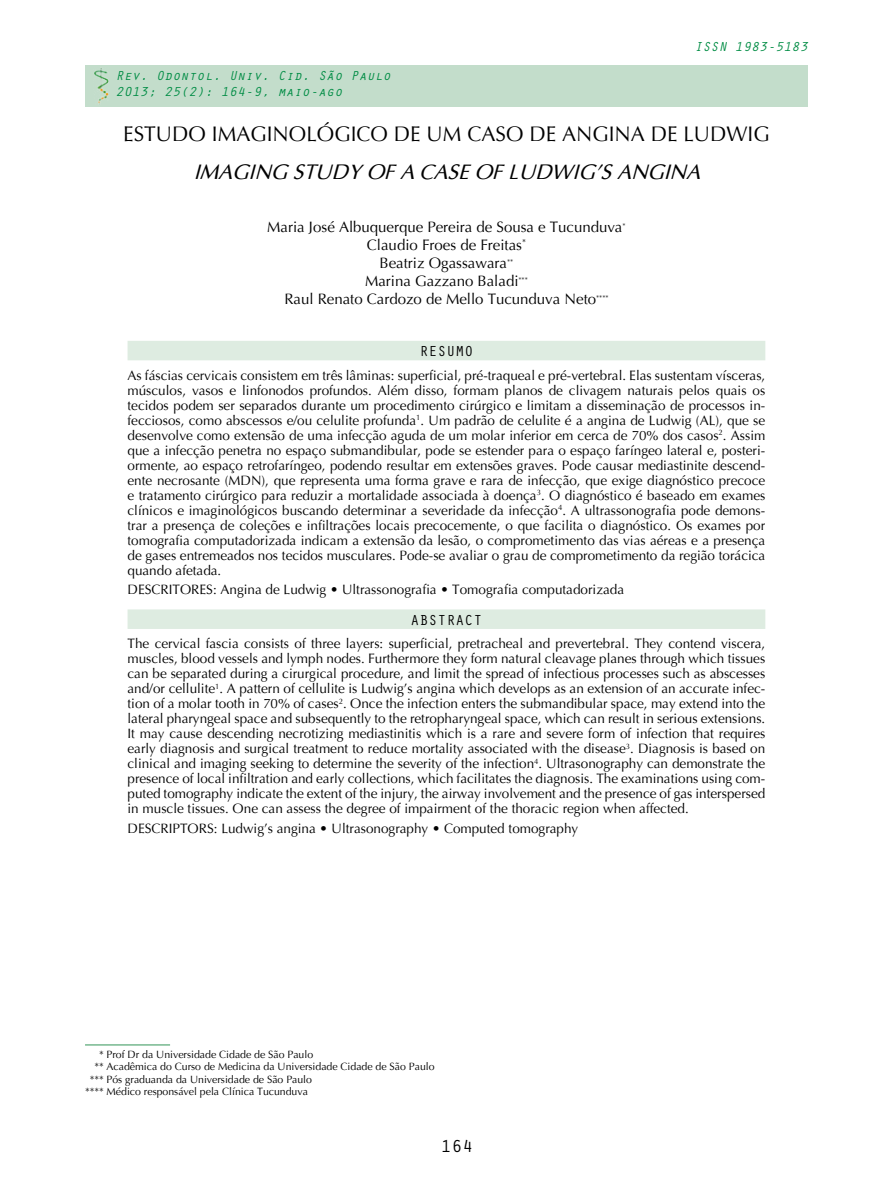
<style>
.page{position:relative;width:893px;height:1191px;background:#fff}
.page>*{position:absolute;margin:0;border:0;box-sizing:border-box;transform-origin:0 0}
.t1{font:21px "Optima";color:#000}
.t2{font:italic 21px "Optima";color:#000}
.t3{font:18px "Orator Std";color:#000}
.t4{font:15px/18px "Optima";color:#000;text-align:center}
.t5{font:15px "Orator Std";color:#000}
.t6{font:13.5px/15px "Optima";color:#000;text-align:justify}
.t7{font:italic 13.5px/16.2px "Orator Std";color:#008c44}
.t8{font:10.5px/12.6px "Optima";color:#000}
.s1{color:#fff}
</style>
<div class="page">
<div style="left:85px;top:65px;width:723px;height:41px;background:#c3ddcb"></div>
<img style="left:94px;top:68px;width:15px;height:36px">
<div style="left:128px;top:341px;width:637px;height:19px;background:#deece1"></div>
<div style="left:128px;top:609px;width:637px;height:20px;background:#deece1"></div>
<hr style="left:85px;top:1044px;width:85px;height:1px;background:#76b88f">
<p class="t7" style="left:116px;top:66px;width:277px">Rev. Odontol. Univ. Cid. São Paulo<br>2013; 25(2): 164-9, maio-ago</p>
<p class="t7" style="left:694px;top:38px;width:115px">ISSN 1983-5183</p>
<h1 class="t1" style="left:123px;top:121px;width:648px">ESTUDO IMAGINOLÓGICO DE UM CASO DE ANGINA DE LUDWIG</h1>
<h1 class="t2" style="left:194px;top:159px;width:508px">IMAGING STUDY OF A CASE OF LUDWIG’S ANGINA</h1>
<p class="t4" style="left:267px;top:218px;width:360px">Maria José Albuquerque Pereira de Sousa e Tucunduva<sup>* </sup>Claudio Froes de Freitas<sup>*<br></sup>Beatriz Ogassawara<sup>**<br></sup>Marina Gazzano Baladi<sup>***<br></sup>Raul Renato Cardozo de Mello Tucunduva Neto<sup>****</sup></p>
<p class="t5" style="left:419px;top:340px;width:55px">RESUMO</p>
<p class="t6" style="left:128px;top:368px;width:639px">As fáscias cervicais consistem em três lâminas: superficial, pré-traqueal e pré-vertebral. Elas sustentam vísceras, músculos, vasos e linfonodos profundos. Além disso, formam planos de clivagem naturais pelos quais os tecidos podem ser separados durante um procedimento cirúrgico e limitam a disseminação de processos in&shy;fecciosos, como abscessos e/ou celulite profunda<sup>1</sup>. Um padrão de celulite é a angina de Ludwig (AL), que se desenvolve como extensão de uma infecção aguda de um molar inferior em cerca de 70% dos casos<sup>2</sup>. Assim que a infecção penetra no espaço submandibular, pode se estender para o espaço faríngeo lateral e, posteri&shy;ormente, ao espaço retrofaríngeo, podendo resultar em extensões graves. Pode causar mediastinite descend&shy;ente necrosante (MDN), que representa uma forma grave e rara de infecção, que exige diagnóstico precoce e tratamento cirúrgico para reduzir a mortalidade associada à doença<sup>3</sup>. O diagnóstico é baseado em exames clínicos e imaginológicos buscando determinar a severidade da infecção<sup>4</sup>. A ultrassonografia pode demons&shy;trar a presença de coleções e infiltrações locais precocemente, o que facilita o diagnóstico. Os exames por tomografia computadorizada indicam a extensão da lesão, o comprometimento das vias aéreas e a presença de gases entremeados nos tecidos musculares. Pode-se avaliar o grau de comprometimento da região torácica quando afetada.</p>
<p class="t6" style="left:128px;top:582px;width:19px">Descritores</p>
<p class="t6" style="left:213px;top:582px;width:413px">: Angina de Ludwig • Ultrassonografia • Tomografia computadorizada</p>
<p class="t5" style="left:410px;top:609px;width:73px">ABSTRACT</p>
<p class="t6" style="left:128px;top:636px;width:639px">The cervical fascia consists of three layers: superficial, pretracheal and prevertebral. They contend viscera, muscles, blood vessels and lymph nodes. Furthermore they form natural cleavage planes through which tissues can be separated during a cirurgical procedure, and limit the spread of infectious processes such as abscesses and/or cellulite<sup>1</sup>. A pattern of cellulite is Ludwig’s angina which develops as an extension of an accurate infec&shy;tion of a molar tooth in 70% of cases<sup>2</sup>. Once the infection enters the submandibular space, may extend into the lateral pharyngeal space and subsequently to the retropharyngeal space, which can result in serious extensions.<br>It may cause descending necrotizing mediastinitis which is a rare and severe form of infection that requires early diagnosis and surgical treatment to reduce mortality associated with the disease<sup>3</sup>. Diagnosis is based on clinical and imaging seeking to determine the severity of the infection<sup>4</sup>. Ultrasonography can demonstrate the presence of local infiltration and early collections, which facilitates the diagnosis. The examinations using com&shy;puted tomography indicate the extent of the injury, the airway involvement and the presence of gas interspersed in muscle tissues. One can assess the degree of impairment of the thoracic region when affected.</p>
<p class="t6" style="left:128px;top:820px;width:20px">Descriptors</p>
<p class="t6" style="left:214px;top:820px;width:366px">: Ludwig’s angina • Ultrasonography • Computed tomography</p>
<p class="t8" style="left:85px;top:1047px;width:351px"><span class="s1">***</span>* Prof Dr da Universidade Cidade de São Paulo<br><span class="s1">**</span>** Acadêmica do Curso de Medicina da Universidade Cidade de São Paulo <span class="s1">*</span>*** Pós graduanda da Universidade de São Paulo<br>**** Médico responsável pela Clínica Tucunduva</p>
<h2 class="t3" style="left:441px;top:1133px;width:34px">164</h2>
</div>
